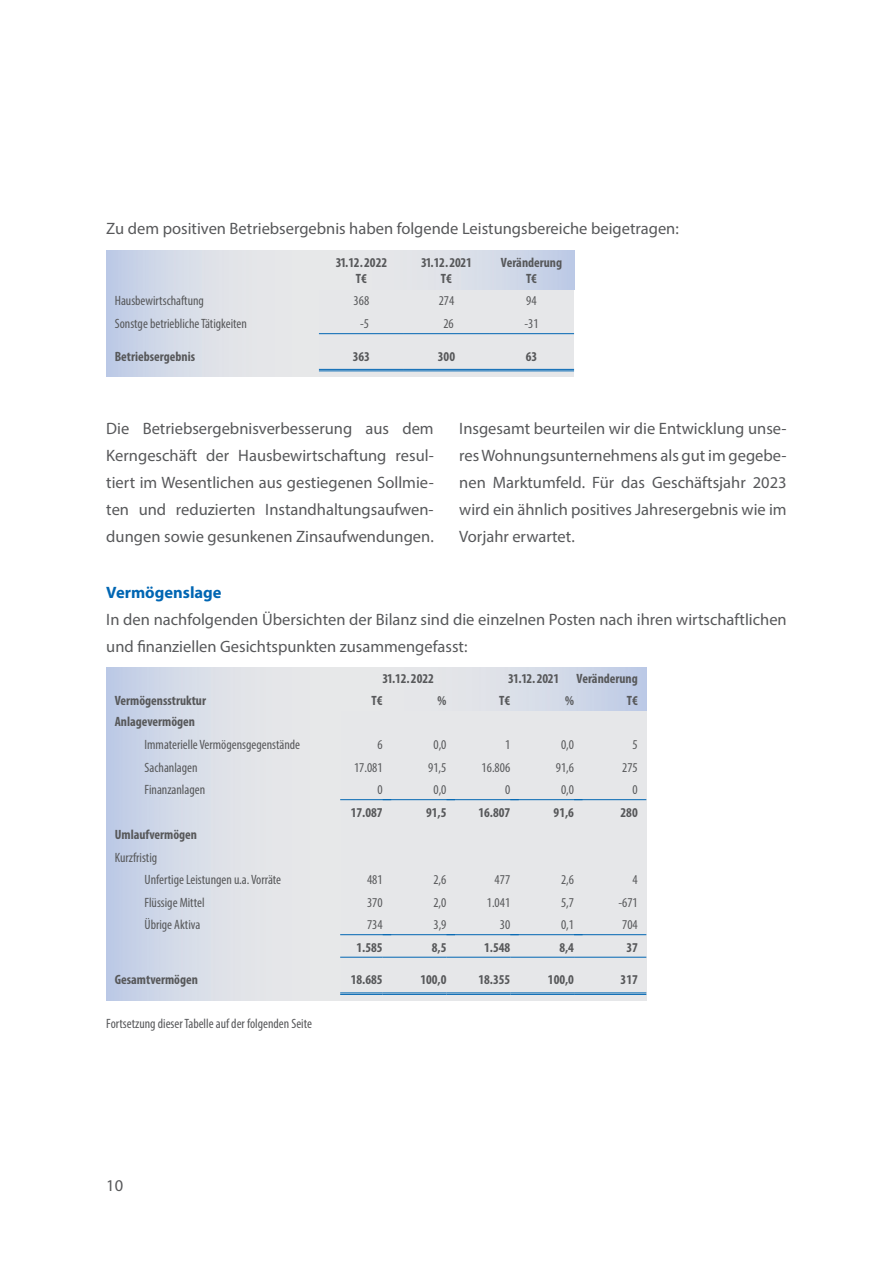
<style>
.page{position:relative;width:893px;height:1263px;background:#fff}
.page>*{position:absolute;margin:0;border:0;box-sizing:border-box;transform-origin:0 0}
.t1{font:16.5px/27px "Myriad Pro";color:#57585a;text-align:justify}
.t2{font:700 16.5px "Myriad Pro";color:#0166b3}
.t3{font:condensed 13.5px/22.5px "Myriad Pro";color:#57585a}
.t4{font:700 condensed 13.5px/16.5px "Myriad Pro";color:#57585a;text-align:center}
</style>
<div class="page">
<div style="left:106px;top:251px;width:468px;height:126px;background:#e6e7e9"></div>
<div style="left:106px;top:251px;width:213px;height:38px;background:linear-gradient(to right,#c4cfe7,#efeee9)"></div>
<div style="left:106px;top:289px;width:213px;height:88px;background:linear-gradient(to right,#c4cfe7,#efeee9)"></div>
<div style="left:319px;top:251px;width:255px;height:38px;background:linear-gradient(to right,#efede9,#c5d0e7)"></div>
<div style="left:106px;top:668px;width:540px;height:332px;background:#e6e7e9"></div>
<div style="left:106px;top:668px;width:234px;height:42px;background:linear-gradient(to right,#c4cfe7,#efede9)"></div>
<div style="left:106px;top:710px;width:234px;height:290px;background:linear-gradient(to right,#c4cfe7,#efede9)"></div>
<div style="left:340px;top:668px;width:306px;height:42px;background:linear-gradient(to right,#efeee9,#c4d0e7)"></div>
<hr style="left:319px;top:333px;width:85px;height:1px;background:#0166b3">
<hr style="left:404px;top:333px;width:85px;height:1px;background:#0166b3">
<hr style="left:489px;top:333px;width:85px;height:1px;background:#0166b3">
<hr style="left:319px;top:369px;width:85px;height:1px;background:#0166b3">
<hr style="left:319px;top:370px;width:85px;height:1px;background:#0166b3">
<hr style="left:404px;top:369px;width:85px;height:1px;background:#0166b3">
<hr style="left:404px;top:370px;width:85px;height:1px;background:#0166b3">
<hr style="left:489px;top:369px;width:85px;height:1px;background:#0166b3">
<hr style="left:489px;top:370px;width:85px;height:1px;background:#0166b3">
<hr style="left:340px;top:799px;width:51px;height:1px;background:#0166b3">
<hr style="left:383px;top:799px;width:72px;height:1px;background:#0166b3">
<hr style="left:446px;top:799px;width:73px;height:1px;background:#0166b3">
<hr style="left:510px;top:799px;width:73px;height:1px;background:#0166b3">
<hr style="left:574px;top:799px;width:72px;height:1px;background:#0166b3">
<hr style="left:340px;top:934px;width:51px;height:1px;background:#0166b3">
<hr style="left:383px;top:934px;width:72px;height:1px;background:#0166b3">
<hr style="left:446px;top:934px;width:73px;height:1px;background:#0166b3">
<hr style="left:510px;top:934px;width:73px;height:1px;background:#0166b3">
<hr style="left:574px;top:934px;width:72px;height:1px;background:#0166b3">
<hr style="left:340px;top:957px;width:43px;height:1px;background:#0166b3">
<hr style="left:383px;top:957px;width:63px;height:1px;background:#0166b3">
<hr style="left:446px;top:957px;width:64px;height:1px;background:#0166b3">
<hr style="left:510px;top:957px;width:64px;height:1px;background:#0166b3">
<hr style="left:574px;top:957px;width:72px;height:1px;background:#0166b3">
<hr style="left:340px;top:992px;width:43px;height:1px;background:#0166b3">
<hr style="left:340px;top:994px;width:43px;height:1px;background:#0166b3">
<hr style="left:383px;top:992px;width:63px;height:1px;background:#0166b3">
<hr style="left:383px;top:994px;width:63px;height:1px;background:#0166b3">
<hr style="left:446px;top:992px;width:64px;height:1px;background:#0166b3">
<hr style="left:446px;top:994px;width:64px;height:1px;background:#0166b3">
<hr style="left:510px;top:992px;width:64px;height:1px;background:#0166b3">
<hr style="left:510px;top:994px;width:64px;height:1px;background:#0166b3">
<hr style="left:574px;top:992px;width:72px;height:1px;background:#0166b3">
<hr style="left:574px;top:994px;width:72px;height:1px;background:#0166b3">
<p class="t1" style="left:106px;top:214px;width:574px">Zu dem positiven Betriebsergebnis haben folgende Leistungsbereiche beigetragen:</p>
<p class="t4" style="left:336px;top:254px;width:53px">31.12.2022<br>T€</p>
<p class="t4" style="left:421px;top:254px;width:52px">31.12.2021<br>T€</p>
<p class="t4" style="left:501px;top:254px;width:63px">Veränderung<br>T€</p>
<p class="t3" style="left:115px;top:290px;width:91px">Hausbewirtschaftung</p>
<p class="t3" style="left:354px;top:290px;width:17px">368</p>
<p class="t3" style="left:439px;top:290px;width:17px">274</p>
<p class="t3" style="left:526px;top:290px;width:12px">94</p>
<p class="t3" style="left:115px;top:312px;width:134px">Sonstge betriebliche Tätigkeiten</p>
<p class="t3" style="left:360px;top:312px;width:10px">-5</p>
<p class="t3" style="left:443px;top:312px;width:12px">26</p>
<p class="t3" style="left:524px;top:312px;width:16px">-31</p>
<p class="t4" style="left:115px;top:347px;width:82px">Betriebsergebnis</p>
<p class="t4" style="left:353px;top:347px;width:19px">363</p>
<p class="t4" style="left:438px;top:347px;width:19px">300</p>
<p class="t4" style="left:526px;top:347px;width:13px">63</p>
<p class="t1" style="left:106px;top:415px;width:329px">Die Betriebsergebnisverbesserung aus dem Kerngeschäft der Hausbewirtschaftung resul&shy;tiert im Wesentlichen aus gestiegenen Sollmie&shy;ten und reduzierten Instandhaltungsaufwen&shy;dungen sowie gesunkenen Zinsaufwendungen.</p>
<p class="t1" style="left:459px;top:415px;width:329px">Insgesamt beurteilen wir die Entwicklung unse&shy;res Wohnungsunternehmens als gut im gegebe&shy;nen Marktumfeld. Für das Geschäftsjahr 2023 wird ein ähnlich positives Jahresergebnis wie im Vorjahr erwartet.</p>
<p class="t2" style="left:106px;top:582px;width:117px">Vermögenslage</p>
<p class="t1" style="left:106px;top:606px;width:682px">In den nachfolgenden Übersichten der Bilanz sind die einzelnen Posten nach ihren wirtschaftlichen und finanziellen Gesichtspunkten zusammengefasst:</p>
<p class="t4" style="left:382px;top:670px;width:53px">31.12.2022</p>
<p class="t4" style="left:508px;top:670px;width:53px">31.12.2021</p>
<p class="t4" style="left:577px;top:670px;width:63px">Veränderung</p>
<p class="t4" style="left:115px;top:691px;width:93px">Vermögensstruktur</p>
<p class="t4" style="left:372px;top:691px;width:13px">T€</p>
<p class="t4" style="left:438px;top:691px;width:10px">%</p>
<p class="t4" style="left:499px;top:691px;width:13px">T€</p>
<p class="t4" style="left:565px;top:691px;width:10px">%</p>
<p class="t4" style="left:627px;top:691px;width:13px">T€</p>
<p class="t4" style="left:115px;top:713px;width:82px">Anlagevermögen</p>
<p class="t3" style="left:145px;top:733px;width:157px">Immaterielle Vermögensgegenstände</p>
<p class="t3" style="left:377px;top:733px;width:7px">6</p>
<p class="t3" style="left:433px;top:733px;width:15px">0,0</p>
<p class="t3" style="left:505px;top:733px;width:7px">1</p>
<p class="t3" style="left:561px;top:733px;width:15px">0,0</p>
<p class="t3" style="left:633px;top:733px;width:7px">5</p>
<p class="t3" style="left:145px;top:756px;width:55px">Sachanlagen</p>
<p class="t3" style="left:354px;top:756px;width:30px">17.081</p>
<p class="t3" style="left:428px;top:756px;width:20px">91,5</p>
<p class="t3" style="left:482px;top:756px;width:30px">16.806</p>
<p class="t3" style="left:556px;top:756px;width:20px">91,6</p>
<p class="t3" style="left:622px;top:756px;width:17px">275</p>
<p class="t3" style="left:145px;top:778px;width:62px">Finanzanlagen</p>
<p class="t3" style="left:377px;top:778px;width:7px">0</p>
<p class="t3" style="left:433px;top:778px;width:15px">0,0</p>
<p class="t3" style="left:505px;top:778px;width:7px">0</p>
<p class="t3" style="left:561px;top:778px;width:15px">0,0</p>
<p class="t3" style="left:633px;top:778px;width:7px">0</p>
<p class="t4" style="left:351px;top:803px;width:33px">17.087</p>
<p class="t4" style="left:426px;top:803px;width:22px">91,5</p>
<p class="t4" style="left:478px;top:803px;width:33px">16.807</p>
<p class="t4" style="left:554px;top:803px;width:22px">91,6</p>
<p class="t4" style="left:621px;top:803px;width:19px">280</p>
<p class="t4" style="left:115px;top:826px;width:84px">Umlaufvermögen</p>
<p class="t3" style="left:145px;top:846px;width:138px;text-indent:-30px">Kurzfristig<br>Unfertige Leistungen u.a. Vorräte</p>
<p class="t3" style="left:367px;top:868px;width:17px">481</p>
<p class="t3" style="left:433px;top:868px;width:15px">2,6</p>
<p class="t3" style="left:495px;top:868px;width:17px">477</p>
<p class="t3" style="left:561px;top:868px;width:15px">2,6</p>
<p class="t3" style="left:633px;top:868px;width:7px">4</p>
<p class="t3" style="left:145px;top:891px;width:62px">Flüssige Mittel</p>
<p class="t3" style="left:367px;top:891px;width:17px">370</p>
<p class="t3" style="left:433px;top:891px;width:15px">2,0</p>
<p class="t3" style="left:487px;top:891px;width:25px">1.041</p>
<p class="t3" style="left:561px;top:891px;width:15px">5,7</p>
<p class="t3" style="left:618px;top:891px;width:21px">-671</p>
<p class="t3" style="left:145px;top:913px;width:57px">Übrige Aktiva</p>
<p class="t3" style="left:367px;top:913px;width:17px">734</p>
<p class="t3" style="left:433px;top:913px;width:15px">3,9</p>
<p class="t3" style="left:500px;top:913px;width:12px">30</p>
<p class="t3" style="left:561px;top:913px;width:15px">0,1</p>
<p class="t3" style="left:622px;top:913px;width:17px">704</p>
<p class="t4" style="left:357px;top:938px;width:28px">1.585</p>
<p class="t4" style="left:432px;top:938px;width:16px">8,5</p>
<p class="t4" style="left:484px;top:938px;width:28px">1.548</p>
<p class="t4" style="left:559px;top:938px;width:16px">8,4</p>
<p class="t4" style="left:626px;top:938px;width:13px">37</p>
<p class="t4" style="left:115px;top:971px;width:85px">Gesamtvermögen</p>
<p class="t4" style="left:351px;top:971px;width:33px">18.685</p>
<p class="t4" style="left:420px;top:971px;width:28px">100,0</p>
<p class="t4" style="left:478px;top:971px;width:33px">18.355</p>
<p class="t4" style="left:548px;top:971px;width:28px">100,0</p>
<p class="t4" style="left:621px;top:971px;width:19px">317</p>
<p class="t3" style="left:106px;top:1012px;width:207px">Fortsetzung dieser Tabelle auf der folgenden Seite</p>
<p class="t1" style="left:106px;top:1172px;width:18px">10</p>
</div>
